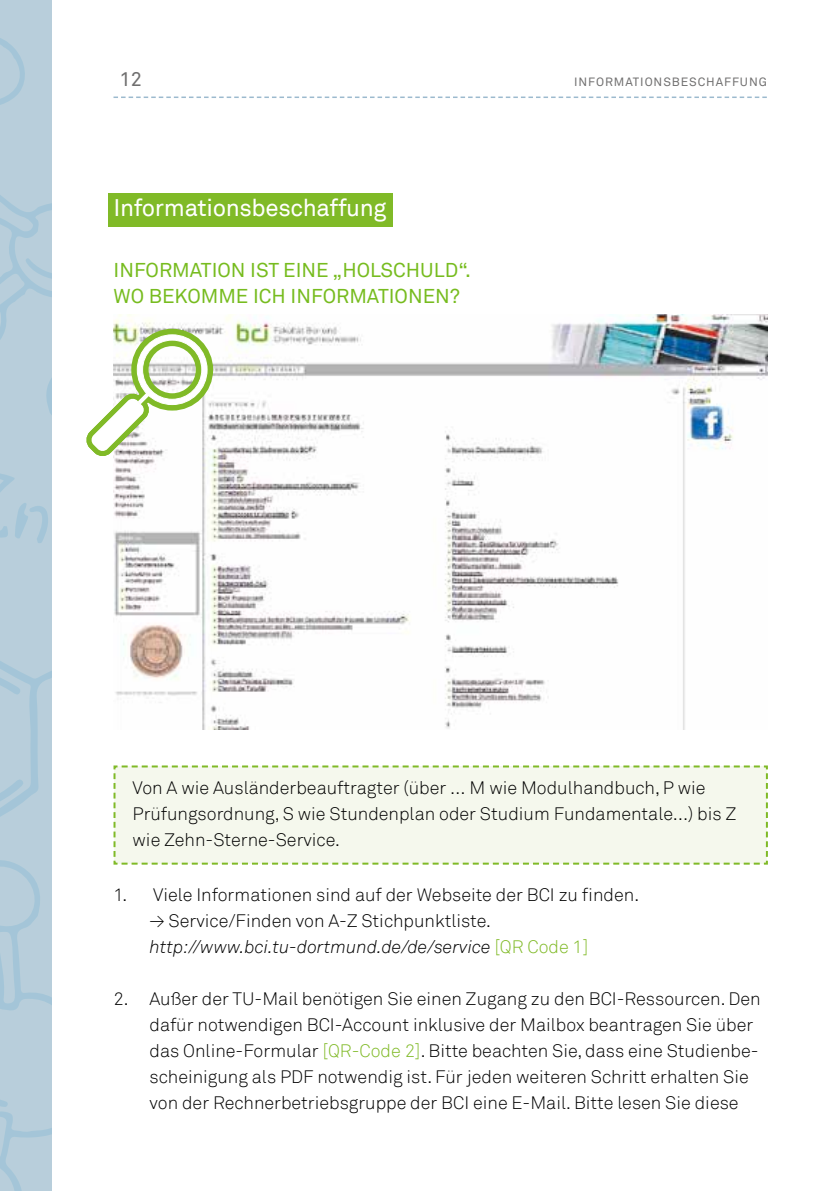
<style>
.page{position:relative;width:840px;height:1191px;background:#fff}
.page>*{position:absolute;margin:0;border:0;box-sizing:border-box;transform-origin:0 0}
.t1{font:24px "Akkurat";letter-spacing:-.015em;color:#fff}
.t2{font:20px/26px "Akkurat";color:#77bc1f}
.t3{font:20px "Akkurat";color:#706f6f}
.t4{font:300 18px/26px "Akkurat";color:#000}
.t5{font:12px "Akkurat";letter-spacing:.075em;color:#706f6f}
.s1{font-style:italic}
.s2{color:#80ba27}
</style>
<div class="page">
<svg style="left:113px;top:97px;width:653px;height:1px"></svg>
<div style="left:0;top:0;width:51px;height:1191px;background:#b8cedb"></div>
<svg style="left:0;top:474px;width:48px;height:69px"></svg>
<svg style="left:0;top:38px;width:51px;height:376px"></svg>
<svg style="left:0;top:860px;width:51px;height:331px"></svg>
<svg style="left:0;top:661px;width:51px;height:156px"></svg>
<div style="left:108px;top:193px;width:284px;height:33px;background:#80ba27"></div>
<img style="left:113px;top:314px;width:654px;height:415px">
<div style="left:113px;top:765px;width:655px;height:100px;background:#f5f8ed"></div>
<svg style="left:86px;top:323px;width:133px;height:142px"></svg>
<p class="t3" style="left:119px;top:68px;width:24px">12</p>
<p class="t5" style="left:574px;top:75px;width:194px">INFORMATIONSBESCHAFFUNG</p>
<h1 class="t1" style="left:113px;top:193px;width:274px">Informationsbeschaffung</h1>
<p class="t2" style="left:113px;top:257px;width:359px">INFORMATION IST EINE „HOLSCHULD“.<br>WO BEKOMME ICH INFORMATIONEN?</p>
<p class="t4" style="left:132px;top:774px;width:605px">Von A wie Ausländerbeauftragter (über … M wie Modulhandbuch, P wie<br>Prüfungsordnung, S wie Stundenplan oder Studium Fundamentale…) bis Z wie Zehn-Sterne-Service.</p>
<p class="t4" style="left:149px;top:882px;width:491px">Viele Informationen sind auf der Webseite der BCI zu finden. ≥ Service/Finden von A-Z Stichpunktliste. <span class="s1">http://www.bci.tu-dortmund.de/de/service</span> <span class="s2">[QR Code 1]</span></p>
<p class="t4" style="left:149px;top:985px;width:612px;text-indent:-36px">2. Außer der TU-Mail benötigen Sie einen Zugang zu den BCI-Ressourcen. Den dafür notwendigen BCI-Account inklusive der Mailbox beantragen Sie über das Online-Formular <span class="s2">[QR-Code 2]</span>. Bitte beachten Sie, dass eine Studienbe&shy;scheinigung als PDF notwendig ist. Für jeden weiteren Schritt erhalten Sie von der Rechnerbetriebsgruppe der BCI eine E-Mail. Bitte lesen Sie diese</p>
<p class="t4" style="left:113px;top:882px;width:15px">1.</p>
</div>
